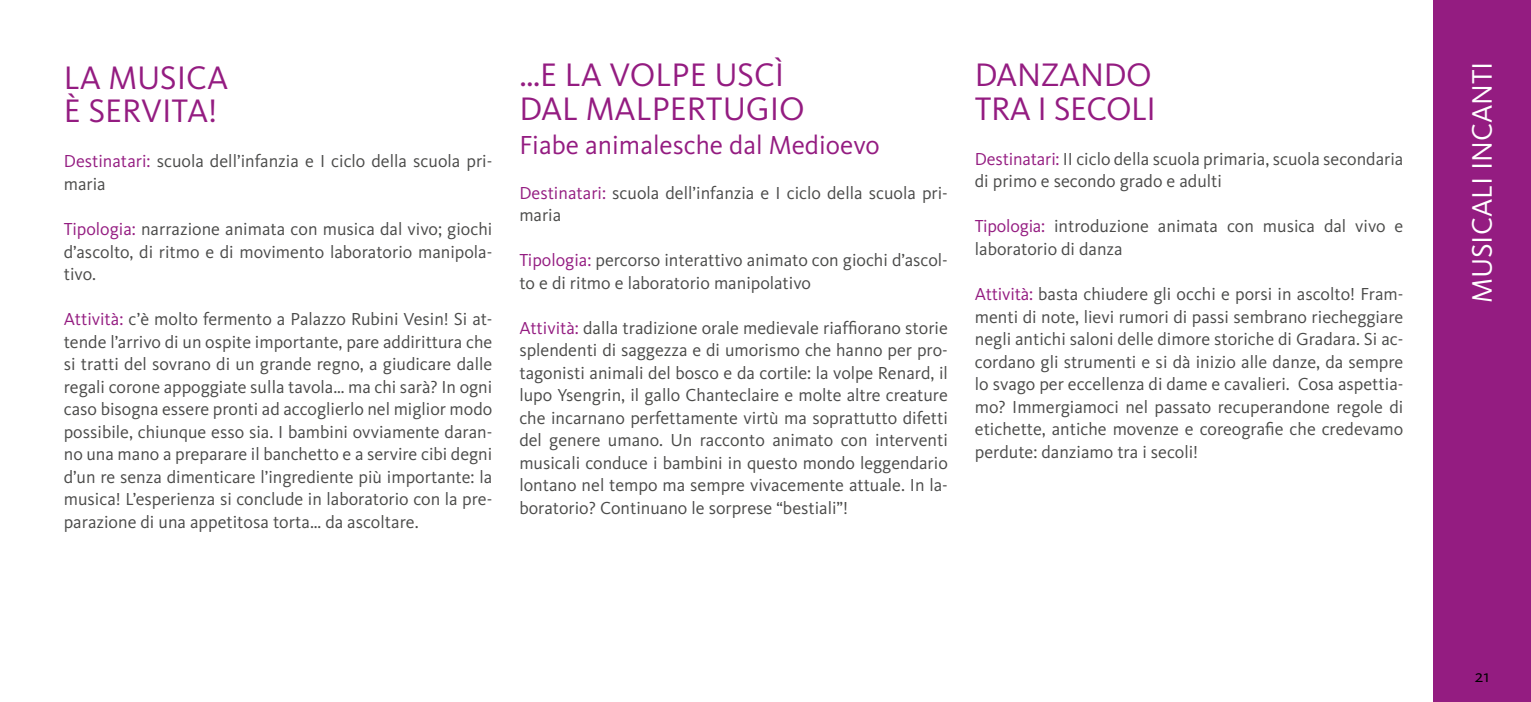
<style>
.page{position:relative;width:1531px;height:702px;background:#fff}
.page>*{position:absolute;margin:0;border:0;box-sizing:border-box;transform-origin:0 0}
.t1{font:33.75px/33.8px "Kievit";color:#941c81}
.t2{font:29.25px "Kievit";color:#fff}
.t3{font:27px "Kievit";color:#941c81}
.t4{font:18px/22.5px "Kievit";color:#4a4a49}
.t5{font:18px "Kievit";color:#000}
.s1{color:#941c81}
</style>
<div class="page">
<div style="left:1433px;top:0;width:98px;height:702px;background:#941c81"></div>
<h1 class="t1" style="left:64px;top:61px;width:166px">LA MUSICA<br>È SERVITA!</h1>
<p class="t4" style="left:64px;top:150px;width:430px"><span class="s1">Destinatari:</span> scuola dell’infanzia e I ciclo della scuola pri&shy;maria</p>
<p class="t4" style="left:64px;top:218px;width:430px;text-align:justify"><span class="s1">Tipologia:</span> narrazione animata con musica dal vivo; giochi d’ascolto, di ritmo e di movimento laboratorio manipola&shy;tivo.</p>
<p class="t4" style="left:64px;top:308px;width:430px;text-align:justify"><span class="s1">Attività:</span> c’è molto fermento a Palazzo Rubini Vesin! Si at&shy;tende l’arrivo di un ospite importante, pare addirittura che si tratti del sovrano di un grande regno, a giudicare dalle regali corone appoggiate sulla tavola… ma chi sarà? In ogni caso bisogna essere pronti ad accoglierlo nel miglior modo possibile, chiunque esso sia. I bambini ovviamente daran&shy;no una mano a preparare il banchetto e a servire cibi degni d’un re senza dimenticare l’ingrediente più importante: la musica! L’esperienza si conclude in laboratorio con la pre&shy;parazione di una appetitosa torta… da ascoltare.</p>
<h1 class="t1" style="left:519px;top:58px;width:287px">…E LA VOLPE USCÌ<br>DAL MALPERTUGIO</h1>
<h3 class="t3" style="left:519px;top:129px;width:362px">Fiabe animalesche dal Medioevo</h3>
<p class="t4" style="left:519px;top:182px;width:430px"><span class="s1">Destinatari:</span> scuola dell’infanzia e I ciclo della scuola pri&shy;maria</p>
<p class="t4" style="left:519px;top:249px;width:430px"><span class="s1">Tipologia:</span> percorso interattivo animato con giochi d’ascol&shy;to e di ritmo e laboratorio manipolativo</p>
<p class="t4" style="left:519px;top:317px;width:430px;text-align:justify"><span class="s1">Attività:</span> dalla tradizione orale medievale riaffiorano storie splendenti di saggezza e di umorismo che hanno per pro&shy;tagonisti animali del bosco e da cortile: la volpe Renard, il lupo Ysengrin, il gallo Chanteclaire e molte altre creature che incarnano perfettamente virtù ma soprattutto difetti del genere umano. Un racconto animato con interventi musicali conduce i bambini in questo mondo leggendario lontano nel tempo ma sempre vivacemente attuale. In la&shy;boratorio? Continuano le sorprese “bestiali”!</p>
<h1 class="t1" style="left:975px;top:58px;width:183px">DANZANDO<br>TRA I SECOLI</h1>
<p class="t4" style="left:975px;top:148px;width:430px"><span class="s1">Destinatari:</span> II ciclo della scuola primaria, scuola secondaria di primo e secondo grado e adulti</p>
<p class="t4" style="left:975px;top:215px;width:430px"><span class="s1">Tipologia:</span> introduzione animata con musica dal vivo e laboratorio di danza</p>
<p class="t4" style="left:975px;top:283px;width:430px;text-align:justify"><span class="s1">Attività:</span> basta chiudere gli occhi e porsi in ascolto! Fram&shy;menti di note, lievi rumori di passi sembrano riecheggiare negli antichi saloni delle dimore storiche di Gradara. Si ac&shy;cordano gli strumenti e si dà inizio alle danze, da sempre lo svago per eccellenza di dame e cavalieri. Cosa aspettia&shy;mo? Immergiamoci nel passato recuperandone regole di etichette, antiche movenze e coreografie che credevamo perdute: danziamo tra i secoli!</p>
<h2 class="t2" style="left:1465px;top:303px;width:243px;rotate:-90deg">MUSICALI INCANTI</h2>
<p class="t5" style="left:1475px;top:665px;width:16px">21</p>
</div>
